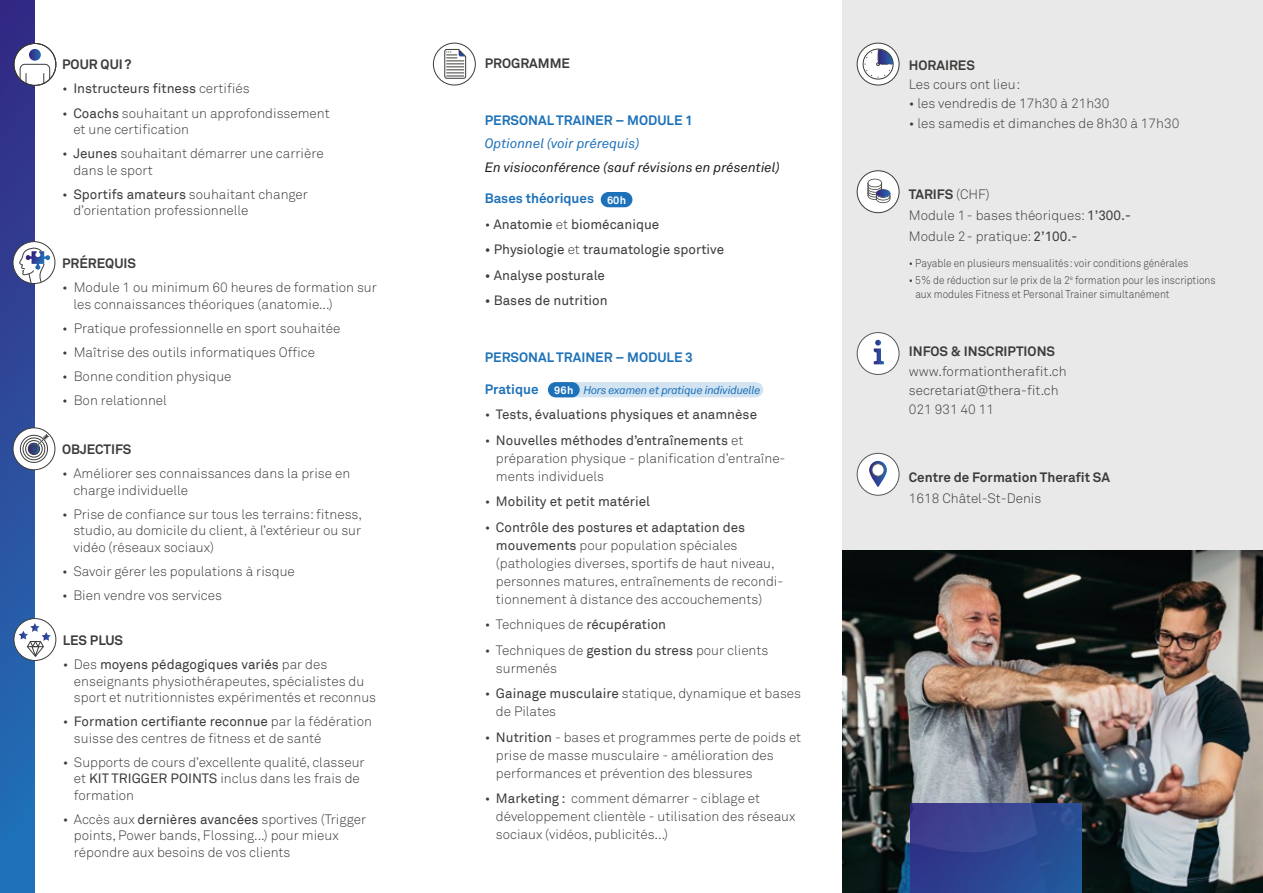
<style>
.page{position:relative;width:1263px;height:893px;background:#fff}
.page>*{position:absolute;margin:0;border:0;box-sizing:border-box;transform-origin:0 0}
.t1{font:13.5px/16.5px "Akkurat Light Pro";color:#3c3c3b}
.t2{font:13.5px "Akkurat";color:#3c3c3b}
.t3{font:700 13.5px "Akkurat Pro";color:#3c3c3b}
.t4{font:700 13.5px "Akkurat Pro";color:#1d71b8}
.t5{font:italic 13.5px "Akkurat";color:#1d1d1b}
.t6{font:italic 13.5px "Akkurat";color:#1d71b8}
.t7{font:11.25px/13.5px "Akkurat Light Pro";color:#3c3c3b;scale:.9 1}
.t8{font:italic 11.25px "Akkurat";letter-spacing:-.025em;color:#1d71b8}
.t9{font:700 10.8px "Akkurat Pro";letter-spacing:.025em;color:#fff}
.s1{font-family:"Akkurat Light Pro"}
.s2{font-family:"Akkurat"}
.s3{font-family:"Akkurat Light Pro";font-weight:400}
.s4{font-family:"Akkurat Pro"}
</style>
<div class="page">
<div style="left:548px;top:382px;width:215px;height:15px;background:#d2e3f1;border-radius:8px"></div>
<div style="left:842px;top:0;width:421px;height:893px;background:#e9e9e9"></div>
<div style="left:0;top:0;width:35px;height:893px;background:linear-gradient(to bottom,#362780,#1f74b9)"></div>
<svg style="left:433px;top:43px;width:42px;height:42px"></svg>
<div style="left:433px;top:43px;width:43px;height:42px;border:1px solid #3c3c3b;border-radius:50%"></div>
<svg style="left:444px;top:48px;width:22px;height:31px"></svg>
<div style="left:857px;top:333px;width:42px;height:41px;background:#fff;border-radius:50%"></div>
<div style="left:857px;top:332px;width:42px;height:43px;border:1px solid #575756;border-radius:50%"></div>
<svg style="left:874px;top:340px;width:10px;height:24px"></svg>
<div style="left:857px;top:171px;width:42px;height:42px;background:#fff;border-radius:50%"></div>
<div style="left:857px;top:170px;width:42px;height:43px;border:1px solid #3c3c3b;border-radius:50%"></div>
<svg style="left:867px;top:178px;width:24px;height:25px"></svg>
<div style="left:857px;top:453px;width:42px;height:42px;background:#fff;border-radius:50%"></div>
<div style="left:857px;top:453px;width:42px;height:43px;border:1px solid #575756;border-radius:50%"></div>
<svg style="left:869px;top:461px;width:18px;height:26px"></svg>
<div style="left:872px;top:464px;width:12px;height:12px;background:#fff;border-radius:50%"></div>
<div style="left:871px;top:463px;width:13px;height:14px;border:1px solid #575756;border-radius:50%"></div>
<svg style="left:13px;top:242px;width:42px;height:42px"></svg>
<div style="left:13px;top:241px;width:42px;height:43px;border:1px solid #3c3c3b;border-radius:50%"></div>
<svg style="left:19px;top:248px;width:31px;height:36px"></svg>
<svg style="left:14px;top:43px;width:42px;height:42px"></svg>
<svg style="left:19px;top:49px;width:31px;height:36px"></svg>
<div style="left:14px;top:43px;width:42px;height:43px;border:1px solid #3c3c3b;border-radius:50%"></div>
<svg style="left:14px;top:619px;width:42px;height:41px"></svg>
<div style="left:14px;top:618px;width:42px;height:43px;border:1px solid #3c3c3b;border-radius:50%"></div>
<svg style="left:19px;top:623px;width:32px;height:34px"></svg>
<svg style="left:857px;top:43px;width:42px;height:42px"></svg>
<div style="left:857px;top:43px;width:42px;height:42px;border:1px solid #3c3c3b;border-radius:50%"></div>
<div style="left:863px;top:49px;width:30px;height:30px;border:1px solid #3c3c3b;border-radius:50%"></div>
<svg style="left:864px;top:49px;width:29px;height:29px"></svg>
<img style="left:842px;top:550px;width:421px;height:343px">
<div style="left:910px;top:804px;width:172px;height:89px;background:linear-gradient(to right,#3a378b,#275598)"></div>
<div style="left:601px;top:192px;width:31px;height:15px;background:#1d71b8;border-radius:8px"></div>
<div style="left:548px;top:382px;width:32px;height:15px;background:#1d71b8;border-radius:8px"></div>
<svg style="left:13px;top:428px;width:42px;height:42px"></svg>
<div style="left:13px;top:427px;width:42px;height:43px;border:1px solid #3c3c3b;border-radius:50%"></div>
<svg style="left:18px;top:433px;width:31px;height:32px"></svg>
<p class="t3" style="left:62px;top:56px;width:71px">POUR QUI?</p>
<p class="t2" style="left:62px;top:81px;width:189px"><span class="s1">•</span> Instructeurs fitness <span class="s1">certifiés</span></p>
<p class="t1" style="left:73px;top:105px;width:258px;text-indent:-11px">• <span class="s2">Coachs</span> souhaitant un approfondissement et une certification</p>
<p class="t1" style="left:73px;top:145px;width:252px;text-indent:-11px">• <span class="s2">Jeunes</span> souhaitant démarrer une carrière dans le sport</p>
<p class="t1" style="left:73px;top:186px;width:236px;text-indent:-11px">• <span class="s2">Sportifs amateurs</span> souhaitant changer d’orientation professionnelle</p>
<p class="t3" style="left:62px;top:255px;width:75px">PRÉREQUIS</p>
<p class="t1" style="left:73px;top:280px;width:305px;text-indent:-11px">• Module 1 ou minimum 60 heures de formation sur les connaissances théoriques (anatomie...)</p>
<p class="t1" style="left:62px;top:320px;width:280px">• Pratique professionnelle en sport souhaitée</p>
<p class="t1" style="left:62px;top:344px;width:254px">• Maîtrise des outils informatiques Office</p>
<p class="t1" style="left:62px;top:368px;width:171px">• Bonne condition physique</p>
<p class="t1" style="left:62px;top:392px;width:106px">• Bon relationnel</p>
<p class="t3" style="left:62px;top:441px;width:71px">OBJECTIFS</p>
<p class="t1" style="left:73px;top:465px;width:278px;text-indent:-11px">• Améliorer ses connaissances dans la prise en charge individuelle</p>
<p class="t1" style="left:73px;top:506px;width:290px;text-align:justify;text-indent:-11px">• Prise de confiance sur tous les terrains: fitness, studio, au domicile du client, à l’extérieur ou sur vidéo (réseaux sociaux)</p>
<p class="t1" style="left:62px;top:563px;width:234px">• Savoir gérer les populations à risque</p>
<p class="t1" style="left:62px;top:587px;width:161px">• Bien vendre vos services</p>
<p class="t3" style="left:63px;top:632px;width:62px">LES PLUS</p>
<p class="t2" style="left:63px;top:656px;width:266px"><span class="s1">• Des</span> moyens pédagogiques variés <span class="s1">par des</span></p>
<p class="t1" style="left:74px;top:673px;width:304px">enseignants physiothérapeutes, spécialistes du sport et nutritionnistes expérimentés et reconnus</p>
<p class="t2" style="left:63px;top:713px;width:311px"><span class="s1">•</span> Formation certifiante reconnue <span class="s1">par la fédération</span></p>
<p class="t1" style="left:74px;top:730px;width:249px">suisse des centres de fitness et de santé</p>
<p class="t1" style="left:74px;top:754px;width:292px;text-indent:-11px">• Supports de cours d’excellente qualité, classeur et <span class="s2">KIT TRIGGER POINTS</span> inclus dans les frais de formation</p>
<p class="t1" style="left:74px;top:811px;width:294px;text-indent:-11px">• Accès aux <span class="s2">dernières avancées</span> sportives (Trigger points, Power bands, Flossing...) pour mieux répondre aux besoins de vos clients</p>
<p class="t3" style="left:485px;top:54px;width:87px">PROGRAMME</p>
<p class="t4" style="left:485px;top:111px;width:210px">PERSONAL TRAINER – MODULE 1</p>
<p class="t6" style="left:485px;top:136px;width:156px">Optionnel (voir prérequis)</p>
<p class="t5" style="left:485px;top:159px;width:297px">En visioconférence (sauf révisions en présentiel)</p>
<p class="t4" style="left:485px;top:190px;width:111px">Bases théoriques</p>
<p class="t2" style="left:485px;top:216px;width:176px"><span class="s1">•</span> Anatomie <span class="s1">et</span> biomécanique</p>
<p class="t2" style="left:485px;top:242px;width:241px">• Physiologie <span class="s1">et</span> traumatologie sportive</p>
<p class="t2" style="left:485px;top:267px;width:122px">• Analyse posturale</p>
<p class="t2" style="left:485px;top:293px;width:124px">• Bases de nutrition</p>
<p class="t9" style="left:607px;top:193px;width:21px">60h</p>
<p class="t4" style="left:485px;top:349px;width:210px">PERSONAL TRAINER – MODULE 3</p>
<p class="t4" style="left:485px;top:381px;width:55px">Pratique</p>
<p class="t2" style="left:485px;top:407px;width:274px"><span class="s1">•</span> Tests, évaluations physiques et anamnèse</p>
<p class="t2" style="left:485px;top:432px;width:260px"><span class="s1">•</span> Nouvelles méthodes d’entraînements <span class="s1">et</span></p>
<p class="t1" style="left:496px;top:449px;width:291px;line-height:18px">préparation physique - planification d’entraîne&shy;ments individuels</p>
<p class="t2" style="left:485px;top:494px;width:167px"><span class="s1">•</span> Mobility et petit matériel</p>
<p class="t2" style="left:485px;top:519px;width:262px"><span class="s1">•</span> Contrôle des postures et adaptation des</p>
<p class="t1" style="left:496px;top:536px;width:289px;line-height:18px"><span class="s2">mouvements</span> pour population spéciales (pathologies diverses, sportifs de haut niveau, personnes matures, entraînements de recondi&shy;tionnement à distance des accouchements)</p>
<p class="t1" style="left:485px;top:617px;width:183px">• Techniques de <span class="s2">récupération</span></p>
<p class="t1" style="left:496px;top:641px;width:274px;line-height:18px;text-indent:-11px">• Techniques de <span class="s2">gestion du stress</span> pour clients surmenés</p>
<p class="t1" style="left:496px;top:685px;width:307px;line-height:18px;text-indent:-11px">• <span class="s2">Gainage musculaire</span> statique, dynamique et bases de Pilates</p>
<p class="t1" style="left:496px;top:728px;width:307px;line-height:18px;text-indent:-11px">• <span class="s2">Nutrition</span> - bases et programmes perte de poids et prise de masse musculaire - amélioration des performances et prévention des blessures</p>
<p class="t1" style="left:496px;top:790px;width:301px;line-height:18px;text-indent:-11px">• <span class="s2">Marketing :</span> comment démarrer - ciblage et développement clientèle - utilisation des réseaux sociaux (vidéos, publicités...)</p>
<p class="t8" style="left:583px;top:383px;width:179px">Hors examen et pratique individuelle</p>
<p class="t9" style="left:554px;top:383px;width:21px">96h</p>
<p class="t3" style="left:909px;top:57px;width:68px">HORAIRES</p>
<p class="t1" style="left:909px;top:77px;width:113px">Les cours ont lieu:</p>
<p class="t1" style="left:909px;top:96px;width:202px">• les vendredis de 17h30 à 21h30</p>
<p class="t1" style="left:909px;top:115px;width:272px">• les samedis et dimanches de 8h30 à 17h30</p>
<p class="t3" style="left:909px;top:186px;width:83px">TARIFS <span class="s3">(CHF)</span></p>
<p class="t1" style="left:909px;top:205px;width:224px;line-height:21px">Module 1- bases théoriques: <span class="s4">1’300.-<br></span>Module 2- pratique: <span class="s4">2’100.-</span></p>
<p class="t7" style="left:909px;top:256px;width:312px">• Payable en plusieurs mensualités: voir conditions générales</p>
<p class="t7" style="left:915px;top:274px;width:335px;text-indent:-7px">• 5% de réduction sur le prix de la 2<sup>e</sup> formation pour les inscriptions aux modules Fitness et Personal Trainer simultanément</p>
<p class="t3" style="left:909px;top:343px;width:148px">INFOS &amp; INSCRIPTIONS</p>
<p class="t1" style="left:909px;top:362px;width:159px;line-height:19.2px">www.formationtherafit.ch secretariat@thera-fit.ch<br>021 931 40 11</p>
<p class="t3" style="left:909px;top:469px;width:203px">Centre de Formation Therafit SA</p>
<p class="t1" style="left:909px;top:491px;width:134px">1618 Châtel-St-Denis</p>
</div>
